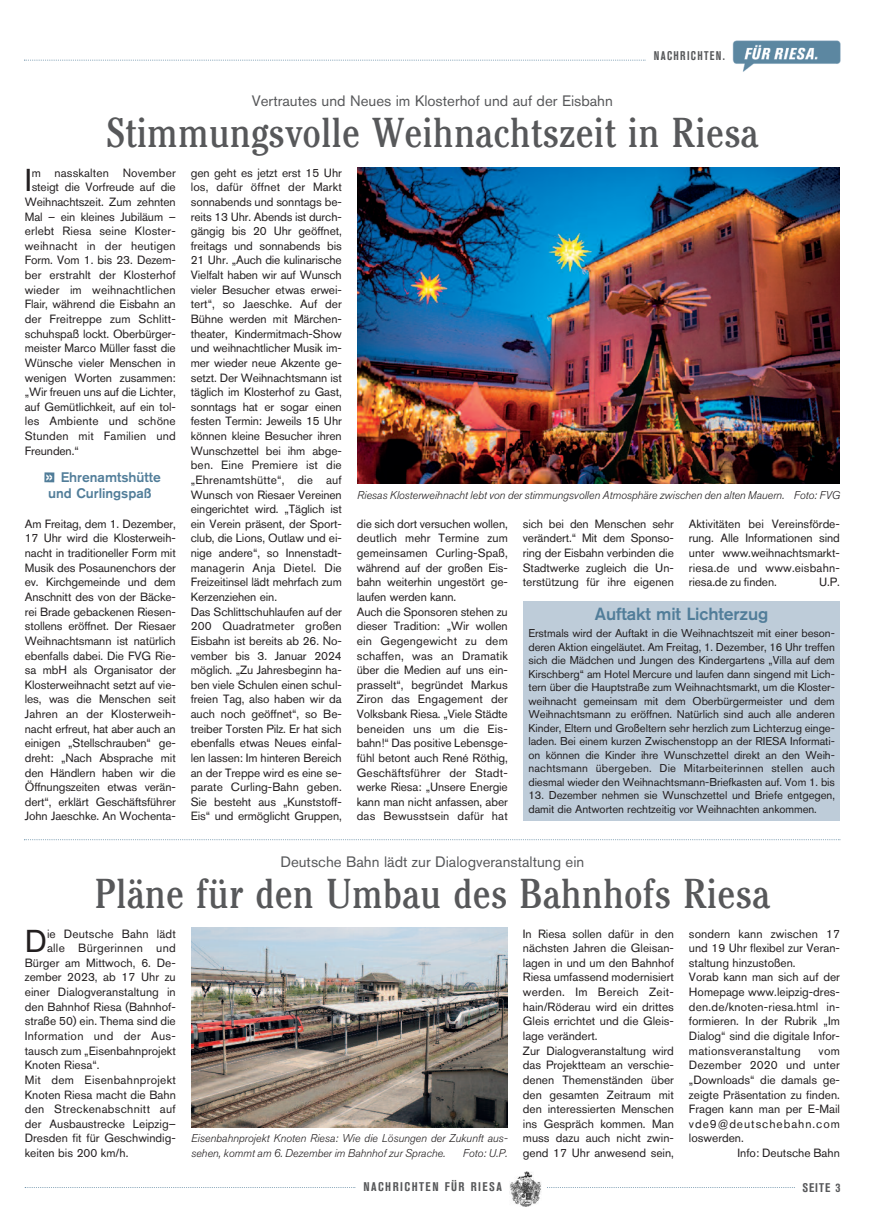
<style>
.page{position:relative;width:886px;height:1223px;background:#fff}
.page>*{position:absolute;margin:0;border:0;box-sizing:border-box;transform-origin:0 0}
.t1{font:43.75px "Cheltenham EFOP Book Con";color:#57585a}
.t2{font:31.38px "Akzidenz Grotesk Std";color:#231f20}
.t3{font:500 17.5px "Akzidenz Grotesk Std";letter-spacing:-.01em;color:#517d99}
.t4{font:15px "Akzidenz Grotesk Std";color:#57585a}
.t5{font:500 13.75px/16.5px "Akzidenz Grotesk Std";color:#517d99}
.t6{font:700 condensed 12.5px "Akzidenz Grotesk Std";letter-spacing:.12em;color:#57585a}
.t7{font:700 condensed 12.5px "Akzidenz Grotesk Std";letter-spacing:.12em;color:#57585a;scale:.9 1}
.t8{font:11.88px/14.6px "Akzidenz Grotesk Std";color:#231f20}
.t9{font:11.88px "Akzidenz Grotesk Std";letter-spacing:.025em;color:#231f20}
.t10{font:11.88px "Akzidenz Grotesk Std";letter-spacing:.08em;color:#231f20}
.t11{font:11.25px/13.5px "Akzidenz Grotesk Std";letter-spacing:-.005em;color:#231f20;text-align:justify}
.t12{font:italic 300 11.25px/14.6px "Akzidenz Grotesk Std";letter-spacing:-.005em;color:#231f20}
</style>
<div class="page">
<svg style="left:24px;top:60px;width:621px;height:1px"></svg>
<img style="left:732px;top:40px;width:109px;height:32px">
<svg style="left:25px;top:1187px;width:330px;height:1px"></svg>
<svg style="left:547px;top:1187px;width:248px;height:1px"></svg>
<img style="left:510px;top:1171px;width:31px;height:35px">
<div style="left:523px;top:601px;width:317px;height:219px;background:#beccd9"></div>
<img style="left:357px;top:167px;width:483px;height:316px">
<div style="left:44px;top:472px;width:10px;height:10px;background:#517d99"></div>
<img style="left:191px;top:927px;width:316px;height:200px">
<svg style="left:24px;top:839px;width:816px;height:1px"></svg>
<p class="t7" style="left:654px;top:49px;width:81px">NACHRICHTEN.</p>
<p class="t4" style="left:252px;top:92px;width:363px">Vertrautes und Neues im Klosterhof und auf der Eisbahn</p>
<h1 class="t1" style="left:106px;top:118px;width:654px">Stimmungsvolle Weihnachtszeit in Riesa</h1>
<h2 class="t2" style="left:25px;top:162px;width:9px">I</h2>
<p class="t8" style="left:32px;top:165px;width:146px">m nasskalten November</p>
<p class="t8" style="left:32px;top:180px;width:146px">steigt die Vorfreude auf die</p>
<p class="t8" style="left:25px;top:194px;width:152px">Weihnachtszeit. Zum zehnten</p>
<p class="t8" style="left:25px;top:209px;width:152px">Mal – ein kleines Jubiläum –</p>
<p class="t8" style="left:25px;top:224px;width:152px">erlebt Riesa seine Kloster-</p>
<p class="t8" style="left:25px;top:238px;width:152px">weihnacht in der heutigen</p>
<p class="t8" style="left:25px;top:253px;width:152px">Form. Vom 1. bis 23. Dezem-</p>
<p class="t8" style="left:25px;top:267px;width:152px">ber erstrahlt der Klosterhof</p>
<p class="t8" style="left:25px;top:282px;width:152px">wieder im weihnachtlichen</p>
<p class="t8" style="left:25px;top:297px;width:152px">Flair, während die Eisbahn an</p>
<p class="t8" style="left:25px;top:311px;width:152px">der Freitreppe zum Schlitt-</p>
<p class="t8" style="left:25px;top:326px;width:152px">schuhspaß lockt. Oberbürger-</p>
<p class="t8" style="left:25px;top:341px;width:152px">meister Marco Müller fasst die</p>
<p class="t8" style="left:25px;top:355px;width:152px">Wünsche vieler Menschen in</p>
<p class="t8" style="left:25px;top:370px;width:152px">wenigen Worten zusammen:</p>
<p class="t8" style="left:25px;top:384px;width:152px">„Wir freuen uns auf die Lichter,</p>
<p class="t8" style="left:25px;top:399px;width:152px">auf Gemütlichkeit, auf ein tol-</p>
<p class="t8" style="left:25px;top:414px;width:152px">les Ambiente und schöne</p>
<p class="t8" style="left:25px;top:428px;width:152px">Stunden mit Familien und</p>
<p class="t8" style="left:25px;top:443px;width:55px">Freunden.“</p>
<p class="t5" style="left:48px;top:468px;width:114px;text-indent:12px">Ehrenamtshütte und Curlingspaß</p>
<p class="t8" style="left:25px;top:516px;width:153px;text-align:justify">Am Freitag, dem 1. Dezember, 17 Uhr wird die Klosterweih&shy;nacht in traditioneller Form mit Musik des Posaunenchors der ev. Kirchgemeinde und dem Anschnitt des von der Bäcke&shy;rei Brade gebackenen Riesen&shy;stollens eröffnet. Der Riesaer Weihnachtsmann ist natürlich ebenfalls dabei. Die FVG Rie&shy;sa mbH als Organisator der Klosterweihnacht setzt auf vie&shy;les, was die Menschen seit Jahren an der Klosterweih&shy;nacht erfreut, hat aber auch an einigen „Stellschrauben“ ge&shy;dreht: „Nach Absprache mit den Händlern haben wir die Öffnungszeiten etwas verän&shy;dert“, erklärt Geschäftsführer John Jaeschke. An Wochenta-</p>
<p class="t8" style="left:191px;top:165px;width:153px">gen geht es jetzt erst 15 Uhr los, dafür öffnet der Markt sonnabends und sonntags be&shy;reits 13 Uhr. Abends ist durch&shy;gängig bis 20 Uhr geöffnet, freitags und sonnabends bis<br>21 Uhr. „Auch die kulinarische<br>Vielfalt haben wir auf Wunsch vieler Besucher etwas erwei&shy;tert“, so Jaeschke. Auf der<br>Bühne werden mit Märchen&shy;theater, Kindermitmach-Show und weihnachtlicher Musik im&shy;mer wieder neue Akzente ge&shy;setzt. Der Weihnachtsmann ist täglich im Klosterhof zu Gast, sonntags hat er sogar einen festen Termin: Jeweils 15 Uhr können kleine Besucher ihren<br>Wunschzettel bei ihm abge&shy;ben. Eine Premiere ist die „Ehrenamtshütte“, die auf<br>Wunsch von Riesaer Vereinen eingerichtet wird. „Täglich ist ein Verein präsent, der Sport&shy;club, die Lions, Outlaw und ei&shy;nige andere“, so Innenstadt&shy;managerin Anja Dietel. Die<br>Freizeitinsel lädt mehrfach zum<br>Kerzenziehen ein.<br>Das Schlittschuhlaufen auf der<br>200 Quadratmeter großen<br>Eisbahn ist bereits ab 26. No&shy;vember bis 3. Januar 2024 möglich. „Zu Jahresbeginn ha&shy;ben viele Schulen einen schul&shy;freien Tag, also haben wir da auch noch geöffnet“, so Be&shy;treiber Torsten Pilz. Er hat sich ebenfalls etwas Neues einfal&shy;len lassen: Im hinteren Bereich an der Treppe wird es eine se&shy;parate Curling-Bahn geben.<br>Sie besteht aus „Kunststoff-<br>Eis“ und ermöglicht Gruppen,</p>
<p class="t12" style="left:357px;top:487px;width:484px">Riesas Klosterweihnacht lebt von der stimmungsvollen Atmosphäre zwischen den alten Mauern. Foto: FVG</p>
<p class="t8" style="left:357px;top:516px;width:152px">die sich dort versuchen wollen, deutlich mehr Termine zum gemeinsamen Curling-Spaß, während auf der großen Eis&shy;bahn weiterhin ungestört ge&shy;laufen werden kann.<br>Auch die Sponsoren stehen zu dieser Tradition: „Wir wollen ein Gegengewicht zu dem schaffen, was an Dramatik über die Medien auf uns ein&shy;prasselt“, begründet Markus<br>Ziron das Engagement der<br>Volksbank Riesa. „Viele Städte beneiden uns um die Eis&shy;bahn!“ Das positive Lebensge&shy;fühl betont auch René Röthig,<br>Geschäftsführer der Stadt&shy;werke Riesa: „Unsere Energie kann man nicht anfassen, aber das Bewusstsein dafür hat</p>
<p class="t8" style="left:523px;top:516px;width:152px;text-align:justify">sich bei den Menschen sehr verändert.“ Mit dem Sponso&shy;ring der Eisbahn verbinden die Stadtwerke zugleich die Un&shy;terstützung für ihre eigenen</p>
<p class="t8" style="left:689px;top:516px;width:152px;text-align:justify">Aktivitäten bei Vereinsförde&shy;rung. Alle Informationen sind unter www.weihnachtsmarkt&shy;riesa.de und www.eisbahn&shy;riesa.de zu finden.</p>
<p class="t8" style="left:819px;top:575px;width:22px">U.P.</p>
<h3 class="t3" style="left:595px;top:602px;width:175px">Auftakt mit Lichterzug</h3>
<p class="t11" style="left:528px;top:626px;width:308px">Erstmals wird der Auftakt in die Weihnachtszeit mit einer beson&shy;deren Aktion eingeläutet. Am Freitag, 1. Dezember, 16 Uhr treffen sich die Mädchen und Jungen des Kindergartens „Villa auf dem Kirschberg“ am Hotel Mercure und laufen dann singend mit Lich&shy;tern über die Hauptstraße zum Weihnachtsmarkt, um die Kloster&shy;weihnacht gemeinsam mit dem Oberbürgermeister und dem Weihnachtsmann zu eröffnen. Natürlich sind auch alle anderen Kinder, Eltern und Großeltern sehr herzlich zum Lichterzug einge&shy;laden. Bei einem kurzen Zwischenstopp an der RIESA Informati&shy;on können die Kinder ihre Wunschzettel direkt an den Weih&shy;nachtsmann übergeben. Die Mitarbeiterinnen stellen auch diesmal wieder den Weihnachtsmann-Briefkasten auf. Vom 1. bis</p>
<p class="t11" style="left:528px;top:788px;width:308px">13. Dezember nehmen sie Wunschzettel und Briefe entgegen, damit die Antworten rechtzeitig vor Weihnachten ankommen.</p>
<p class="t4" style="left:280px;top:852px;width:305px">Deutsche Bahn lädt zur Dialogveranstaltung ein</p>
<h1 class="t1" style="left:95px;top:879px;width:677px">Pläne für den Umbau des Bahnhofs Riesa</h1>
<h2 class="t2" style="left:25px;top:922px;width:24px">D</h2>
<p class="t8" style="left:47px;top:926px;width:130px">ie Deutsche Bahn lädt</p>
<p class="t9" style="left:47px;top:941px;width:130px">alle Bürgerinnen und</p>
<p class="t8" style="left:25px;top:955px;width:152px">Bürger am Mittwoch, 6. De-</p>
<p class="t8" style="left:25px;top:969px;width:152px">zember 2023, ab 17 Uhr zu</p>
<p class="t8" style="left:25px;top:984px;width:152px">einer Dialogveranstaltung in</p>
<p class="t8" style="left:25px;top:999px;width:152px">den Bahnhof Riesa (Bahnhof-</p>
<p class="t8" style="left:25px;top:1013px;width:152px">straße 50) ein. Thema sind die</p>
<p class="t9" style="left:25px;top:1028px;width:152px">Information und der Aus-</p>
<p class="t8" style="left:25px;top:1043px;width:152px">tausch zum „Eisenbahnprojekt</p>
<p class="t8" style="left:25px;top:1057px;width:76px">Knoten Riesa“.</p>
<p class="t9" style="left:25px;top:1072px;width:152px">Mit dem Eisenbahnprojekt</p>
<p class="t8" style="left:25px;top:1086px;width:152px">Knoten Riesa macht die Bahn</p>
<p class="t9" style="left:25px;top:1101px;width:152px">den Streckenabschnitt auf</p>
<p class="t8" style="left:25px;top:1116px;width:152px">der Ausbaustrecke Leipzig–</p>
<p class="t8" style="left:25px;top:1130px;width:152px">Dresden fit für Geschwindig-</p>
<p class="t8" style="left:25px;top:1145px;width:105px">keiten bis 200 km/h.</p>
<p class="t12" style="left:191px;top:1131px;width:317px">Eisenbahnprojekt Knoten Riesa: Wie die Lösungen der Zukunft aus&shy;sehen, kommt am 6. Dezember im Bahnhof zur Sprache.</p>
<p class="t12" style="left:463px;top:1145px;width:46px">Foto: U.P.</p>
<p class="t6" style="left:363px;top:1179px;width:140px">NACHRICHTEN FÜR RIESA</p>
<p class="t8" style="left:523px;top:926px;width:152px">In Riesa sollen dafür in den nächsten Jahren die Gleisan&shy;lagen in und um den Bahnhof<br>Riesa umfassend modernisiert werden. Im Bereich Zeit&shy;hain/Röderau wird ein drittes<br>Gleis errichtet und die Gleis&shy;lage verändert.<br>Zur Dialogveranstaltung wird das Projektteam an verschie&shy;denen Themenständen über den gesamten Zeitraum mit den interessierten Menschen ins Gespräch kommen. Man muss dazu auch nicht zwin&shy;gend 17 Uhr anwesend sein,</p>
<p class="t8" style="left:689px;top:926px;width:152px">sondern kann zwischen 17 und 19 Uhr flexibel zur Veran&shy;staltung hinzustoßen.<br>Vorab kann man sich auf der<br>Homepage www.leipzig-dres&shy;den.de/knoten-riesa.html in&shy;formieren. In der Rubrik „Im<br>Dialog“ sind die digitale Infor&shy;mationsveranstaltung</p>
<p class="t8" style="left:818px;top:1043px;width:23px">vom</p>
<p class="t8" style="left:689px;top:1057px;width:152px">Dezember 2020 und unter</p>
<p class="t8" style="left:689px;top:1072px;width:152px">„Downloads“ die damals ge-</p>
<p class="t8" style="left:689px;top:1086px;width:152px">zeigte Präsentation zu finden.</p>
<p class="t8" style="left:689px;top:1101px;width:152px">Fragen kann man per E-Mail</p>
<p class="t10" style="left:689px;top:1116px;width:152px">vde9@deutschebahn.com</p>
<p class="t8" style="left:689px;top:1130px;width:56px">loswerden.</p>
<p class="t8" style="left:737px;top:1145px;width:104px">Info: Deutsche Bahn</p>
<p class="t6" style="left:802px;top:1180px;width:39px">SEITE 3</p>
</div>
